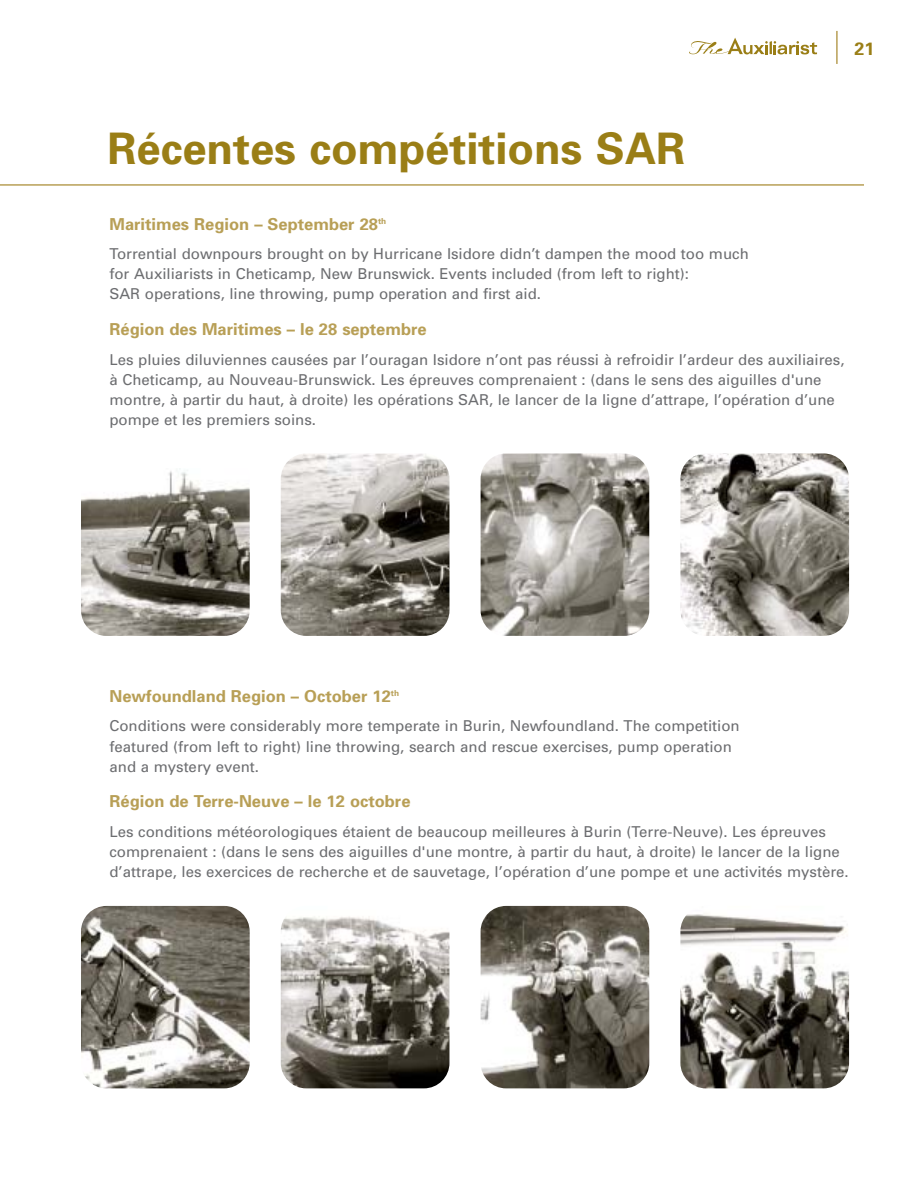
<style>
.page{position:relative;width:918px;height:1188px;background:#fff}
.page>*{position:absolute;margin:0;border:0;box-sizing:border-box;transform-origin:0 0}
.t1{font:700 43.5px "Univers";color:#9a7e16}
.t2{font:700 17.85px "Univers";color:#9a7e16}
.t3{font:700 16.5px "Univers";color:#b89f56}
.t4{font:15px/20.2px "Univers";color:#6c6d70}
</style>
<div class="page">
<svg style="left:689px;top:38px;width:128px;height:16px"></svg>
<hr style="left:836px;top:31px;width:2px;height:33px;background:#b89f56">
<img style="left:81px;top:471px;width:169px;height:165px">
<img style="left:281px;top:453px;width:168px;height:183px;border-radius:26px">
<img style="left:481px;top:453px;width:168px;height:183px;border-radius:26px">
<img style="left:680px;top:453px;width:169px;height:183px;border-radius:26px">
<img style="left:81px;top:906px;width:169px;height:182px;border-radius:26px">
<img style="left:281px;top:906px;width:168px;height:182px;border-radius:26px">
<img style="left:481px;top:906px;width:168px;height:182px;border-radius:26px">
<img style="left:680px;top:906px;width:169px;height:182px;border-radius:26px">
<hr style="left:0;top:184px;width:864px;height:2px;background:#b89f56">
<p class="t2" style="left:855px;top:42px;width:21px">21</p>
<h1 class="t1" style="left:108px;top:132px;width:579px">Récentes compétitions SAR</h1>
<p class="t3" style="left:109px;top:218px;width:278px">Maritimes Region – September 28<sup>th</sup></p>
<p class="t4" style="left:109px;top:245px;width:641px">Torrential downpours brought on by Hurricane Isidore didn’t dampen the mood too much for Auxiliarists in Cheticamp, New Brunswick. Events included (from left to right):<br>SAR operations, line throwing, pump operation and first aid.</p>
<p class="t3" style="left:109px;top:323px;width:319px">Région des Maritimes – le 28 septembre</p>
<p class="t4" style="left:109px;top:350px;width:737px">Les pluies diluviennes causées par l’ouragan Isidore n’ont pas réussi à refroidir l’ardeur des auxiliaires, à Cheticamp, au Nouveau-Brunswick. Les épreuves comprenaient : (dans le sens des aiguilles d'une montre, à partir du haut, à droite) les opérations SAR, le lancer de la ligne d’attrape, l’opération d’une pompe et les premiers soins.</p>
<p class="t3" style="left:109px;top:690px;width:291px">Newfoundland Region – October 12<sup>th</sup></p>
<p class="t4" style="left:109px;top:717px;width:632px">Conditions were considerably more temperate in Burin, Newfoundland. The competition featured (from left to right) line throwing, search and rescue exercises, pump operation and a mystery event.</p>
<p class="t3" style="left:109px;top:796px;width:303px">Région de Terre-Neuve – le 12 octobre</p>
<p class="t4" style="left:109px;top:823px;width:741px">Les conditions météorologiques étaient de beaucoup meilleures à Burin (Terre-Neuve). Les épreuves comprenaient : (dans le sens des aiguilles d'une montre, à partir du haut, à droite) le lancer de la ligne d’attrape, les exercices de recherche et de sauvetage, l’opération d’une pompe et une activités mystère.</p>
</div>
